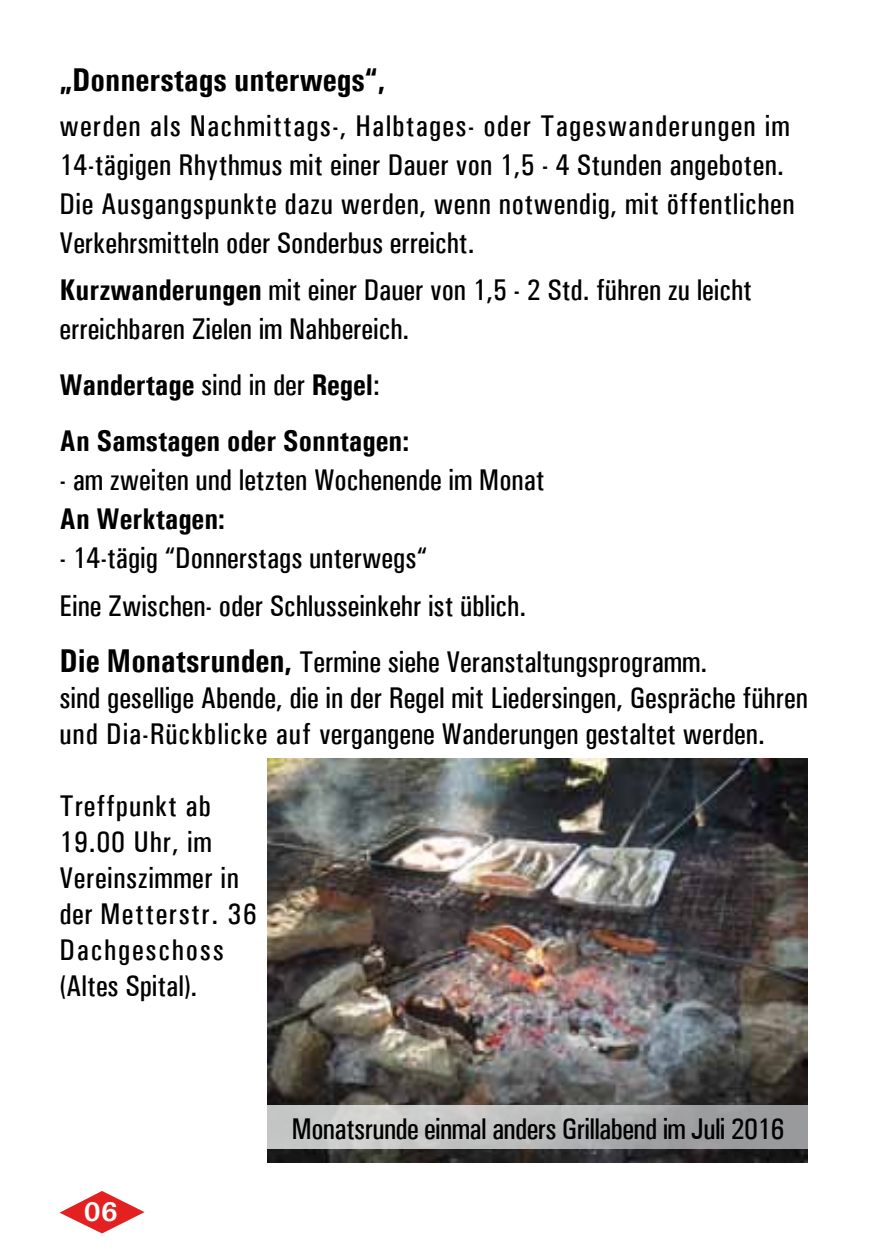
<style>
.page{position:relative;width:893px;height:1259px;background:#fff}
.page>*{position:absolute;margin:0;border:0;box-sizing:border-box;transform-origin:0 0}
.t1{font:700 condensed 33px "Univers";color:#000}
.t2{font:500 condensed 30px/36px "Univers";color:#000}
.t3{font:500 condensed 30px/39px "Univers";letter-spacing:.02em;color:#000}
.t4{font:500 condensed 30px/36px "Univers";letter-spacing:.03em;color:#000}
.t5{font:700 condensed 30px/56.1px "Univers";color:#000}
.t6{font:500 condensed 30px "Univers";letter-spacing:-.02em;color:#000}
.t7{font:700 27px "Univers";color:#fff}
.s1{font-weight:700}
.s2{font-weight:500}
.s3{font-weight:700;font-size:33px}
</style>
<div class="page">
<svg style="left:60px;top:1191px;width:85px;height:42px"></svg>
<img style="left:268px;top:758px;width:540px;height:405px">
<svg style="left:268px;top:1106px;width:540px;height:42px;background:#b7b7b7"></svg>
<p class="t1" style="left:60px;top:60px;width:327px">„Donnerstags unterwegs“,</p>
<p class="t3" style="left:60px;top:106px;width:736px">werden als Nachmittags-, Halbtages- oder Tageswanderungen im 14-tägigen Rhythmus mit einer Dauer von 1,5 - 4 Stunden angeboten.<br>Die Ausgangspunkte dazu werden, wenn notwendig, mit öffentlichen Verkehrsmitteln oder Sonderbus erreicht.</p>
<p class="t2" style="left:60px;top:271px;width:694px;line-height:39px"><span class="s1">Kurzwanderungen</span> mit einer Dauer von 1,5 - 2 Std. führen zu leicht erreichbaren Zielen im Nahbereich.</p>
<p class="t5" style="left:60px;top:357px;width:351px">Wandertage <span class="s2">sind in der</span> Regel<span class="s2">:<br></span>An Samstagen oder Sonntagen:</p>
<p class="t2" style="left:60px;top:462px;width:487px">- am zweiten und letzten Wochenende im Monat</p>
<p class="t5" style="left:60px;top:491px;width:167px">An Werktagen:</p>
<p class="t2" style="left:60px;top:534px;width:468px;line-height:47.4px">- 14-tägig “Donnerstags unterwegs“<br>Eine Zwischen- oder Schlusseinkehr ist üblich.</p>
<p class="t2" style="left:60px;top:644px;width:750px"><span class="s3">Die Monatsrunden,</span> Termine siehe Veranstaltungsprogramm.<br>sind gesellige Abende, die in der Regel mit Liedersingen, Gespräche führen und Dia-Rückblicke auf vergangene Wanderungen gestaltet werden.</p>
<p class="t4" style="left:60px;top:788px;width:199px">Treffpunkt ab<br>19.00 Uhr, im<br>Vereinszimmer in der Metterstr. 36<br>Dachgeschoss (Altes Spital).</p>
<p class="t7" style="left:84px;top:1194px;width:35px">06</p>
<p class="t6" style="left:291px;top:1110px;width:494px">Monatsrunde einmal anders Grillabend im Juli 2016</p>
</div>
